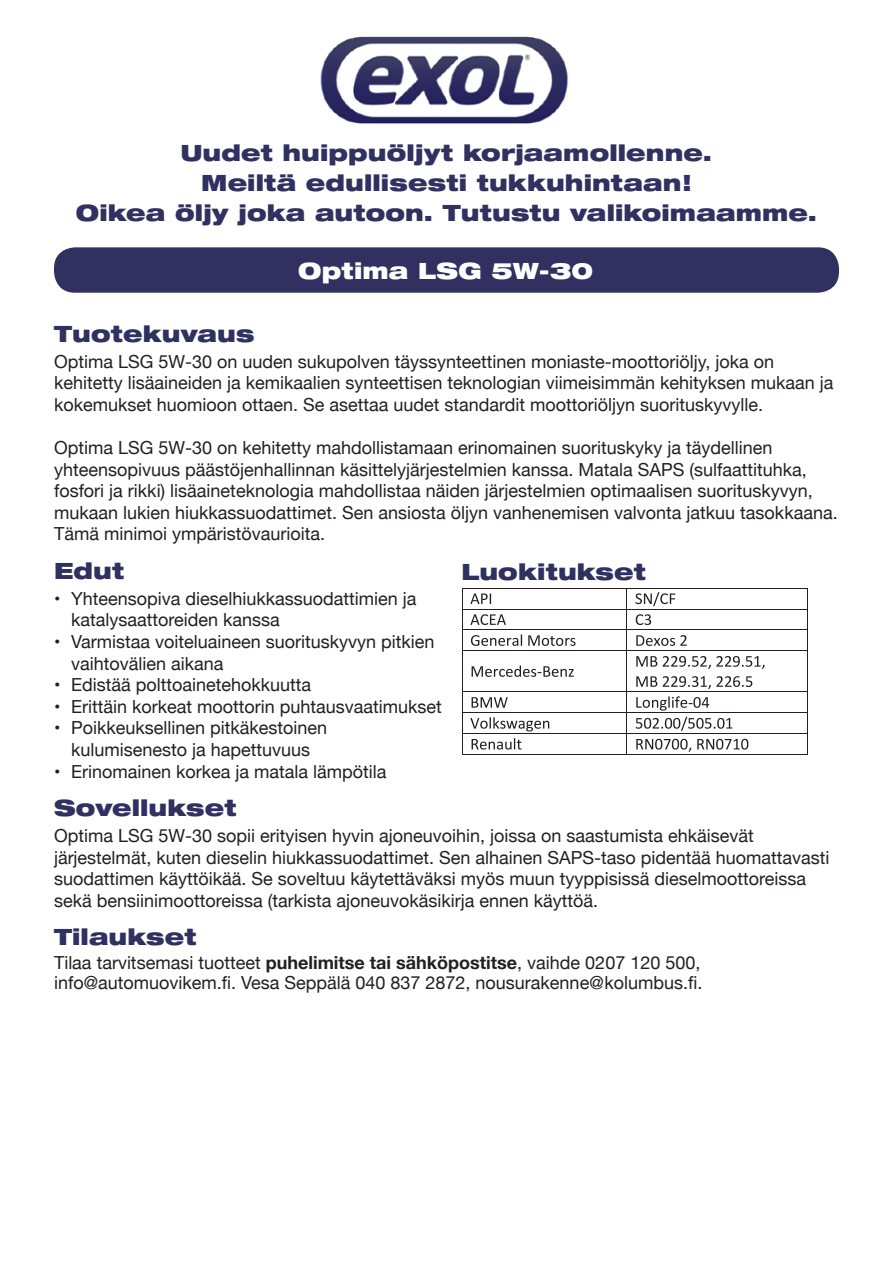
<style>
.page{position:relative;width:893px;height:1263px;background:#fff}
.page>*{position:absolute;margin:0;border:0;box-sizing:border-box;transform-origin:0 0}
.vo{font:900 expanded 22.5px "Helvetica Neue";letter-spacing:.005em;color:#303061}
.t1{font:900 expanded 22.5px "Helvetica Neue";letter-spacing:.01em;color:#fff}
.Leipä{font:18px/21.6px "Helvetica Neue";color:#231f20}
.s1{font-weight:700}
</style>
<div class="page">
<div style="left:54px;top:247px;width:785px;height:46px;background:#313061;border-radius:21px"></div>
<img style="left:320px;top:36px;width:248px;height:88px">
<svg style="left:470px;top:593px;width:21px;height:11px"></svg>
<svg style="left:635px;top:592px;width:40px;height:14px"></svg>
<hr style="left:462px;top:588px;width:164px;height:1px;background:#231f20">
<hr style="left:627px;top:588px;width:180px;height:1px;background:#231f20">
<svg style="left:470px;top:614px;width:36px;height:11px"></svg>
<svg style="left:636px;top:614px;width:15px;height:11px"></svg>
<hr style="left:462px;top:609px;width:164px;height:1px;background:#231f20">
<hr style="left:627px;top:609px;width:180px;height:1px;background:#231f20">
<svg style="left:471px;top:634px;width:51px;height:12px"></svg>
<svg style="left:528px;top:635px;width:47px;height:11px"></svg>
<svg style="left:636px;top:635px;width:51px;height:11px"></svg>
<hr style="left:462px;top:629px;width:164px;height:1px;background:#231f20">
<hr style="left:627px;top:629px;width:180px;height:1px;background:#231f20">
<svg style="left:472px;top:665px;width:102px;height:12px"></svg>
<svg style="left:636px;top:656px;width:21px;height:11px"></svg>
<svg style="left:663px;top:656px;width:101px;height:13px"></svg>
<svg style="left:636px;top:676px;width:21px;height:11px"></svg>
<svg style="left:663px;top:676px;width:89px;height:13px"></svg>
<svg style="left:462px;top:589px;width:1px;height:61px"></svg>
<hr style="left:462px;top:650px;width:164px;height:1px;background:#231f20">
<svg style="left:626px;top:588px;width:1px;height:63px"></svg>
<hr style="left:627px;top:650px;width:180px;height:1px;background:#231f20">
<svg style="left:807px;top:588px;width:1px;height:63px"></svg>
<hr style="left:462px;top:651px;width:1px;height:40px;background:#231f20">
<hr style="left:626px;top:651px;width:1px;height:40px;background:#231f20">
<hr style="left:807px;top:651px;width:1px;height:40px;background:#231f20">
<svg style="left:472px;top:697px;width:36px;height:11px"></svg>
<svg style="left:636px;top:696px;width:73px;height:15px"></svg>
<hr style="left:462px;top:691px;width:164px;height:1px;background:#231f20">
<hr style="left:627px;top:691px;width:180px;height:1px;background:#231f20">
<svg style="left:470px;top:717px;width:79px;height:14px"></svg>
<svg style="left:636px;top:717px;width:96px;height:14px"></svg>
<hr style="left:462px;top:712px;width:164px;height:1px;background:#231f20">
<hr style="left:627px;top:712px;width:180px;height:1px;background:#231f20">
<svg style="left:472px;top:738px;width:49px;height:11px"></svg>
<svg style="left:636px;top:739px;width:55px;height:13px"></svg>
<svg style="left:697px;top:739px;width:51px;height:10px"></svg>
<hr style="left:462px;top:733px;width:164px;height:1px;background:#231f20">
<hr style="left:627px;top:733px;width:180px;height:1px;background:#231f20">
<svg style="left:462px;top:692px;width:1px;height:62px"></svg>
<hr style="left:462px;top:754px;width:164px;height:1px;background:#231f20">
<svg style="left:626px;top:691px;width:1px;height:64px"></svg>
<hr style="left:627px;top:754px;width:180px;height:1px;background:#231f20">
<svg style="left:807px;top:691px;width:1px;height:64px"></svg>
<p class="vo" style="left:181px;top:138px;width:533px">Uudet huippuöljyt korjaamollenne.</p>
<p class="vo" style="left:201px;top:168px;width:492px">Meiltä edullisesti tukkuhintaan!</p>
<p class="vo" style="left:76px;top:198px;width:743px">Oikea öljy joka autoon. Tutustu valikoimaamme.</p>
<p class="t1" style="left:298px;top:257px;width:296px">Optima LSG 5W-30</p>
<p class="vo" style="left:54px;top:319px;width:202px">Tuotekuvaus</p>
<p class="Leipä" style="left:54px;top:351px;width:781px">Optima LSG 5W-30 on uuden sukupolven täyssynteettinen moniaste-moottoriöljy, joka on kehitetty lisäaineiden ja kemikaalien synteettisen teknologian viimeisimmän kehityksen mukaan ja kokemukset huomioon ottaen. Se asettaa uudet standardit moottoriöljyn suorituskyvylle.</p>
<p class="Leipä" style="left:54px;top:438px;width:785px">Optima LSG 5W-30 on kehitetty mahdollistamaan erinomainen suorituskyky ja täydellinen yhteensopivuus päästöjenhallinnan käsittelyjärjestelmien kanssa. Matala SAPS (sulfaattituhka, fosfori ja rikki) lisäaineteknologia mahdollistaa näiden järjestelmien optimaalisen suorituskyvyn, mukaan lukien hiukkassuodattimet. Sen ansiosta öljyn vanhenemisen valvonta jatkuu tasokkaana.<br>Tämä minimoi ympäristövaurioita.</p>
<p class="vo" style="left:54px;top:556px;width:72px">Edut</p>
<p class="Leipä" style="left:71px;top:589px;width:347px;text-indent:-17px">• Yhteensopiva dieselhiukkassuodattimien ja katalysaattoreiden kanssa</p>
<p class="Leipä" style="left:71px;top:632px;width:365px;text-indent:-17px">• Varmistaa voiteluaineen suorituskyvyn pitkien vaihtovälien aikana</p>
<p class="Leipä" style="left:54px;top:675px;width:259px">• Edistää polttoainetehokkuutta</p>
<p class="Leipä" style="left:54px;top:697px;width:389px">• Erittäin korkeat moottorin puhtausvaatimukset</p>
<p class="Leipä" style="left:54px;top:718px;width:275px;text-align:center">• Poikkeuksellinen pitkäkestoinen kulumisenesto ja hapettuvuus</p>
<p class="Leipä" style="left:54px;top:761px;width:334px">• Erinomainen korkea ja matala lämpötila</p>
<p class="vo" style="left:54px;top:793px;width:184px">Sovellukset</p>
<p class="Leipä" style="left:54px;top:826px;width:777px">Optima LSG 5W-30 sopii erityisen hyvin ajoneuvoihin, joissa on saastumista ehkäisevät järjestelmät, kuten dieselin hiukkassuodattimet. Sen alhainen SAPS-taso pidentää huomattavasti suodattimen käyttöikää. Se soveltuu käytettäväksi myös muun tyyppisissä dieselmoottoreissa sekä bensiinimoottoreissa (tarkista ajoneuvokäsikirja ennen käyttöä.</p>
<p class="vo" style="left:54px;top:922px;width:144px">Tilaukset</p>
<p class="Leipä" style="left:54px;top:953px;width:648px">Tilaa tarvitsemasi tuotteet <span class="s1">puhelimitse tai sähköpostitse</span>, vaihde 0207 120 500,</p>
<p class="Leipä" style="left:54px;top:972px;width:650px">info@automuovikem.fi. Vesa Seppälä 040 837 2872, nousurakenne@kolumbus.fi.</p>
<p class="vo" style="left:461px;top:557px;width:186px">Luokitukset</p>
</div>
